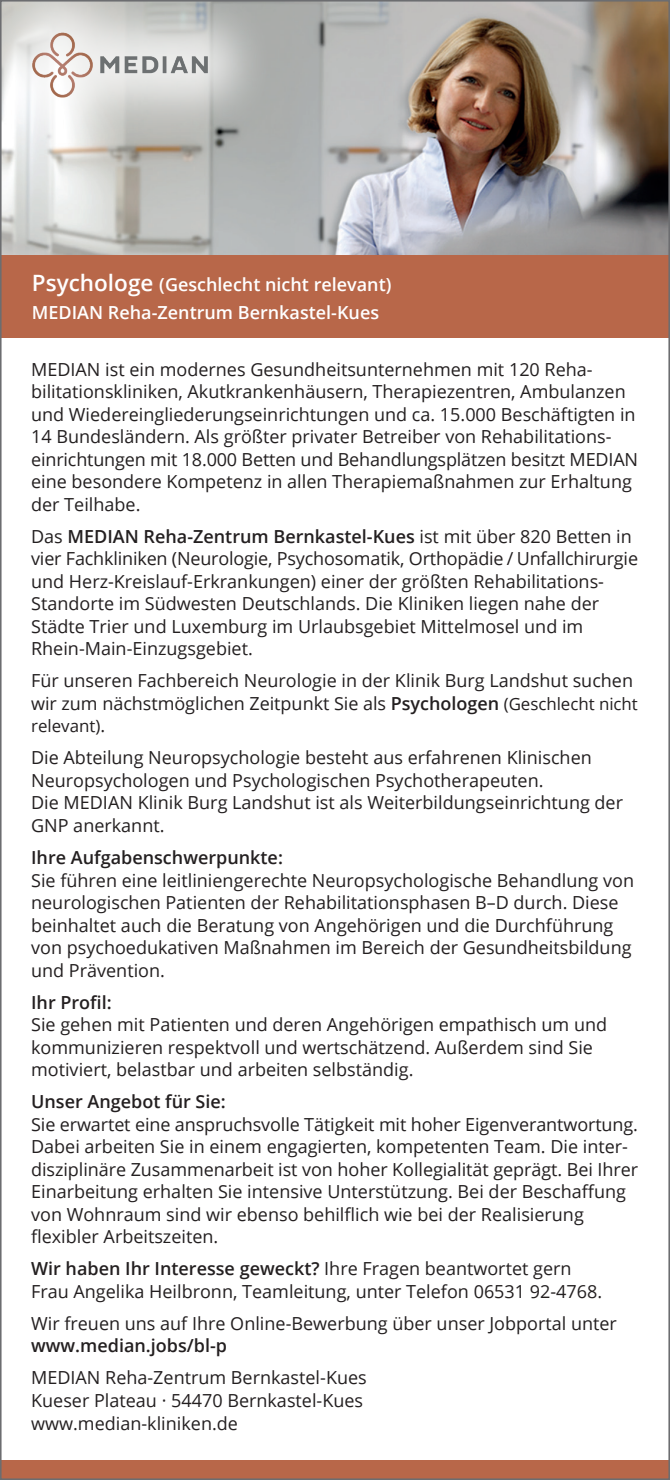
<style>
.page{position:relative;width:670px;height:1480px;background:#fff}
.page>*{position:absolute;margin:0;border:0;box-sizing:border-box;transform-origin:0 0}
.t1{font:18px/22.5px "Open Sans";color:#231f20}
.t2{font:600 18px "Open Sans";color:#231f20}
.t3{font:600 18px/28.1px "Open Sans";color:#fff}
.t4{font:16.88px "Open Sans";color:#231f20}
.s1{font-size:22.5px}
.s2{font-weight:600}
.s3{font-size:16.88px}
.s4{font-size:18px}
</style>
<div class="page">
<div style="left:0;top:1461px;width:670px;height:19px;background:#b86749"></div>
<img style="left:3px;top:3px;width:664px;height:252px">
<div style="left:0;top:0;width:274px;height:162px;background:#fff;opacity:.75"></div>
<img style="left:27px;top:31px;width:186px;height:67px">
<div style="left:1px;top:255px;width:668px;height:83px;background:#b86749"></div>
<p class="t3" style="left:32px;top:270px;width:361px"><span class="s1">Psychologe</span> (Geschlecht nicht relevant)<br>MEDIAN Reha-Zentrum Bernkastel-Kues</p>
<p class="t1" style="left:31px;top:357px;width:608px">MEDIAN ist ein modernes Gesundheitsunternehmen mit 120 Reha&shy;bilitationskliniken, Akutkrankenhäusern, Therapiezentren, Ambulanzen und Wiedereingliederungseinrichtungen und ca. 15.000 Beschäftigten in 14 Bundesländern. Als größter privater Betreiber von Rehabilitations&shy;einrichtungen mit 18.000 Betten und Behandlungsplätzen besitzt MEDIAN eine besondere Kompetenz in allen Therapiemaßnahmen zur Erhaltung der Teilhabe.</p>
<p class="t1" style="left:31px;top:524px;width:608px">Das <span class="s2">MEDIAN Reha-Zentrum Bernkastel-Kues</span> ist mit über 820 Betten in vier Fachkliniken (Neurologie, Psychosomatik, Orthopädie / Unfallchirurgie und Herz-Kreislauf-Erkrankungen) einer der größten Rehabilitations-Standorte im Südwesten Deutschlands. Die Kliniken liegen nahe der Städte Trier und Luxemburg im Urlaubsgebiet Mittelmosel und im Rhein-Main-Einzugsgebiet.</p>
<p class="t1" style="left:31px;top:669px;width:608px">Für unseren Fachbereich Neurologie in der Klinik Burg Landshut suchen wir zum nächstmöglichen Zeitpunkt Sie als <span class="s2">Psychologen</span> <span class="s3">(Geschlecht nicht</span></p>
<p class="t4" style="left:31px;top:715px;width:76px">relevant)<span class="s4">.</span></p>
<p class="t1" style="left:31px;top:746px;width:593px">Die Abteilung Neuropsychologie besteht aus erfahrenen Klinischen Neuropsychologen und Psychologischen Psychotherapeuten.<br>Die MEDIAN Klinik Burg Landshut ist als Weiterbildungseinrichtung der GNP anerkannt.</p>
<p class="t2" style="left:31px;top:845px;width:253px">Ihre Aufgabenschwerpunkte:</p>
<p class="t1" style="left:31px;top:868px;width:604px">Sie führen eine leitliniengerechte Neuropsychologische Behandlung von neurologischen Patienten der Rehabilitationsphasen B–D durch. Diese beinhaltet auch die Beratung von Angehörigen und die Durchführung von psychoedukativen Maßnahmen im Bereich der Gesundheitsbildung und Prävention.</p>
<p class="t2" style="left:31px;top:990px;width:82px">Ihr Profil:</p>
<p class="t1" style="left:31px;top:1013px;width:577px">Sie gehen mit Patienten und deren Angehörigen empathisch um und kommunizieren respektvoll und wertschätzend. Außerdem sind Sie motiviert, belastbar und arbeiten selbständig.</p>
<p class="t2" style="left:31px;top:1089px;width:196px">Unser Angebot für Sie:</p>
<p class="t1" style="left:31px;top:1112px;width:608px">Sie erwartet eine anspruchsvolle Tätigkeit mit hoher Eigenverantwortung.<br>Dabei arbeiten Sie in einem engagierten, kompetenten Team. Die inter&shy;disziplinäre Zusammenarbeit ist von hoher Kollegialität geprägt. Bei Ihrer Einarbeitung erhalten Sie intensive Unterstützung. Bei der Beschaffung von Wohnraum sind wir ebenso behilflich wie bei der Realisierung flexibler Arbeitszeiten.</p>
<p class="t1" style="left:31px;top:1257px;width:572px"><span class="s2">Wir haben Ihr Interesse geweckt?</span> Ihre Fragen beantwortet gern<br>Frau Angelika Heilbronn, Teamleitung, unter Telefon 06531 92-4768.</p>
<p class="t1" style="left:31px;top:1311px;width:587px">Wir freuen uns auf Ihre Online-Bewerbung über unser Jobportal unter</p>
<p class="t2" style="left:31px;top:1333px;width:197px">www.median.jobs/bl-p</p>
<p class="t1" style="left:31px;top:1366px;width:337px">MEDIAN Reha-Zentrum Bernkastel-Kues<br>Kueser Plateau · 54470 Bernkastel-Kues www.median-kliniken.de</p>
</div>
